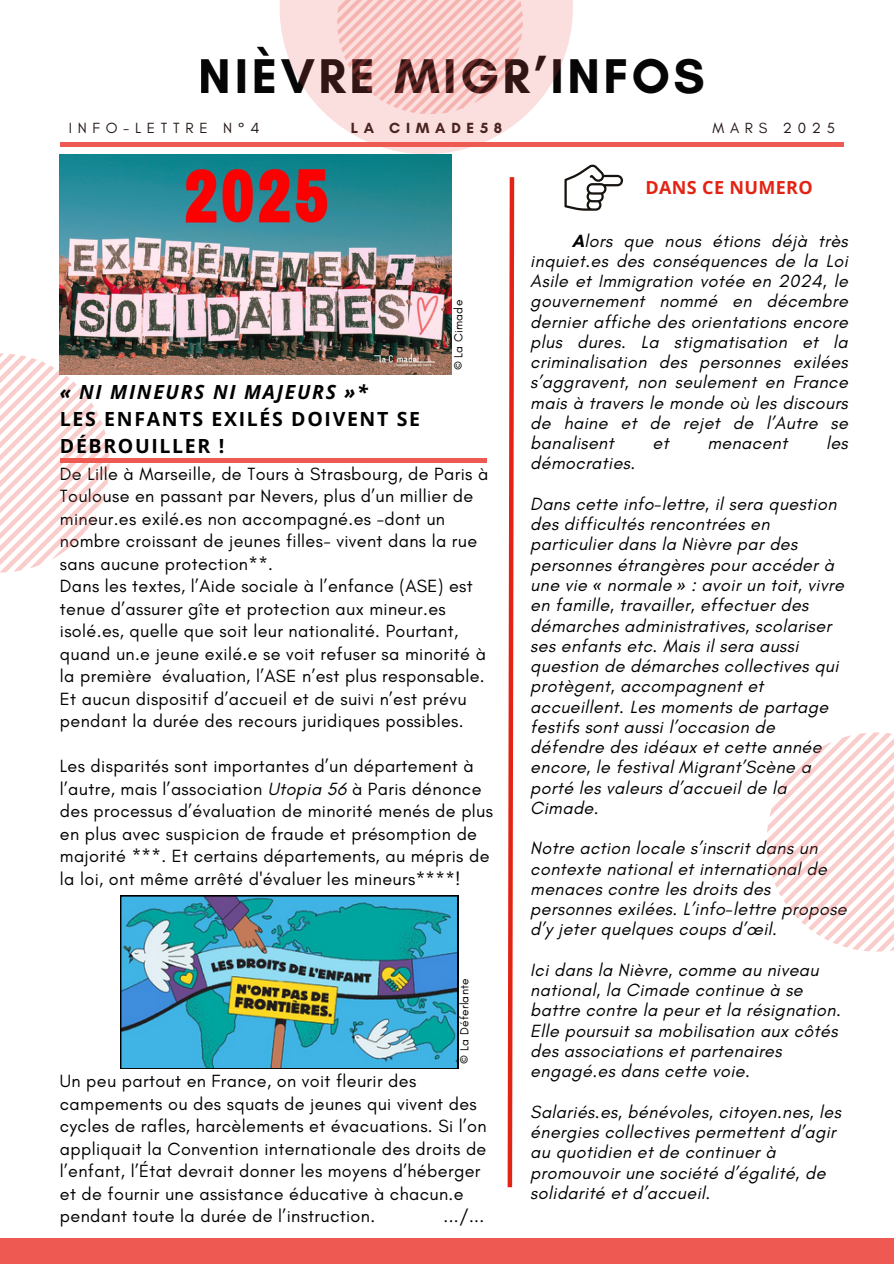
<style>
.page{position:relative;width:894px;height:1264px;background:#fff}
.page>*{position:absolute;margin:0;border:0;box-sizing:border-box;transform-origin:0 0}
.t1{font:700 49.65px "Glacial Indifference";letter-spacing:.07em;color:#000}
.t2{font:700 19.5px/27px "Open Sans";letter-spacing:.085em;color:#000}
.t3{font:italic 18px/20.2px "Glacial Indifference";letter-spacing:.02em;color:#000}
.t4{font:18px/22.5px "Glacial Indifference";letter-spacing:.02em;color:#000}
.t5{font:700 18px "Open Sans";letter-spacing:.02em;color:#e32313}
.t6{font:15px "Glacial Indifference";letter-spacing:.38em;color:#231815}
.t7{font:700 15px "Glacial Indifference";letter-spacing:.38em;color:#231815}
.t8{font:12px "Glacial Indifference";letter-spacing:.02em;color:#000}
.s1{font-style:italic}
.s2{font-weight:700;font-style:normal}
.s3{font-family:"Noto Sans"}
</style>
<div class="page">
<svg style="left:279px;top:0;width:294px;height:154px;fill:#fbdfde"></svg>
<svg style="left:337px;top:0;width:185px;height:114px;fill:#fadddc"></svg>
<div style="left:0;top:1238px;width:893px;height:25px;background:#ee5952"></div>
<svg style="left:564px;top:165px;width:59px;height:46px"></svg>
<svg style="left:766px;top:732px;width:127px;height:219px"></svg>
<hr style="left:60px;top:143px;width:783px;height:4px;background:#ee5952">
<svg style="left:507px;top:177px;width:8px;height:1011px"></svg>
<div style="left:60px;top:458px;width:426px;height:5px;background:#ee5952"></div>
<svg style="left:0;top:353px;width:110px;height:219px"></svg>
<img style="left:60px;top:154px;width:391px;height:221px">
<img style="left:120px;top:895px;width:338px;height:173px">
<h1 class="t1" style="left:199px;top:46px;width:507px">NIÈVRE MIGR’INFOS</h1>
<h1 class="t6" style="left:69px;top:118px;width:192px">INFO-LETTRE N°4</h1>
<h1 class="t7" style="left:350px;top:118px;width:153px">LA CIMADE58</h1>
<h1 class="t6" style="left:712px;top:118px;width:124px">MARS 2025</h1>
<h3 class="t2" style="left:60px;top:377px;width:361px"><span class="s1">« NI MINEURS NI MAJEURS »*<br></span>LES ENFANTS EXILÉS DOIVENT SE<br>DÉBROUILLER !</h3>
<p class="t8" style="left:451px;top:370px;width:72px;rotate:-90deg">© La Cimade</p>
<h2 class="t4" style="left:60px;top:462px;width:430px">De Lille à Marseille, de Tours à Strasbourg, de Paris à Toulouse en passant par Nevers, plus d’un millier de mineur.es exilé.es non accompagné.es -dont un nombre croissant de jeunes filles- vivent dans la rue sans aucune protection**.<br>Dans les textes, l’Aide sociale à l’enfance (ASE) est tenue d’assurer gîte et protection aux mineur.es isolé.es, quelle que soit leur nationalité. Pourtant, quand un.e jeune exilé.e se voit refuser sa minorité à la première évaluation, l’ASE n’est plus responsable.<br>Et aucun dispositif d’accueil et de suivi n’est prévu pendant la durée des recours juridiques possibles.</h2>
<p class="t4" style="left:60px;top:754px;width:434px">Les disparités sont importantes d’un département à l’autre, mais l’association <span class="s1">Utopia 56</span> à Paris dénonce des processus d’évaluation de minorité menés de plus en plus avec suspicion de fraude et présomption de majorité ***. Et certains départements, au mépris de la loi, ont même arrêté d'évaluer les mineurs****!</p>
<p class="t8" style="left:457px;top:1063px;width:87px;rotate:-90deg">© La Déferlante</p>
<h3 class="t4" style="left:60px;top:1069px;width:428px">Un peu partout en France, on voit fleurir des campements ou des squats de jeunes qui vivent des cycles de rafles, harcèlements et évacuations. Si l’on appliquait la Convention internationale des droits de l’enfant, l’État devrait donner les moyens d’héberger et de fournir une assistance éducative à chacun.e pendant toute la durée de l’instruction.</h3>
<h3 class="t4" style="left:443px;top:1204px;width:42px">.../...</h3>
<h3 class="t5" style="left:645px;top:175px;width:169px">DANS CE NUMERO</h3>
<h4 class="t3" style="left:530px;top:230px;width:319px;text-align:justify;text-indent:41px"><span class="s2">A</span>lors que nous étions déjà très inquiet.es des conséquences de la Loi Asile et Immigration votée en 2024, le gouvernement nommé en décembre dernier affiche des orientations encore plus dures. La stigmatisation et la criminalisation des personnes exilées s’aggravent, non seulement en France mais à travers le monde où les discours de haine et de rejet de l’Autre se banalisent</h4>
<h4 class="t3" style="left:652px;top:433px;width:18px">et</h4>
<h4 class="t3" style="left:707px;top:433px;width:81px">menacent</h4>
<h4 class="t3" style="left:825px;top:433px;width:23px">les</h4>
<h4 class="t3" style="left:530px;top:453px;width:106px">démocraties.</h4>
<p class="t3" style="left:530px;top:493px;width:315px">Dans cette info-lettre, il sera question des difficultés rencontrées en particulier dans la Nièvre par des personnes étrangères pour accéder à une vie <span class="s3">«</span> normale <span class="s3">»</span> : avoir un toit, vivre en famille, travailler, effectuer des démarches administratives, scolariser ses enfants etc. Mais il sera aussi question de démarches collectives qui protègent, accompagnent et accueillent. Les moments de partage festifs sont aussi l’occasion de défendre des idéaux et cette année encore, le festival Migrant’Scène a porté les valeurs d’accueil de la Cimade.</p>
<p class="t3" style="left:530px;top:838px;width:318px">Notre action locale s’inscrit dans un contexte national et international de menaces contre les droits des personnes exilées. L’info-lettre propose d’y jeter quelques coups d’œil.</p>
<p class="t3" style="left:530px;top:959px;width:312px">Ici dans la Nièvre, comme au niveau national, la Cimade continue à se battre contre la peur et la résignation.<br>Elle poursuit sa mobilisation aux côtés des associations et partenaires engagé.es dans cette voie.</p>
<p class="t3" style="left:530px;top:1101px;width:312px">Salariés.es, bénévoles, citoyen.nes, les énergies collectives permettent d’agir au quotidien et de continuer à promouvoir une société d’égalité, de solidarité et d’accueil.</p>
</div>
